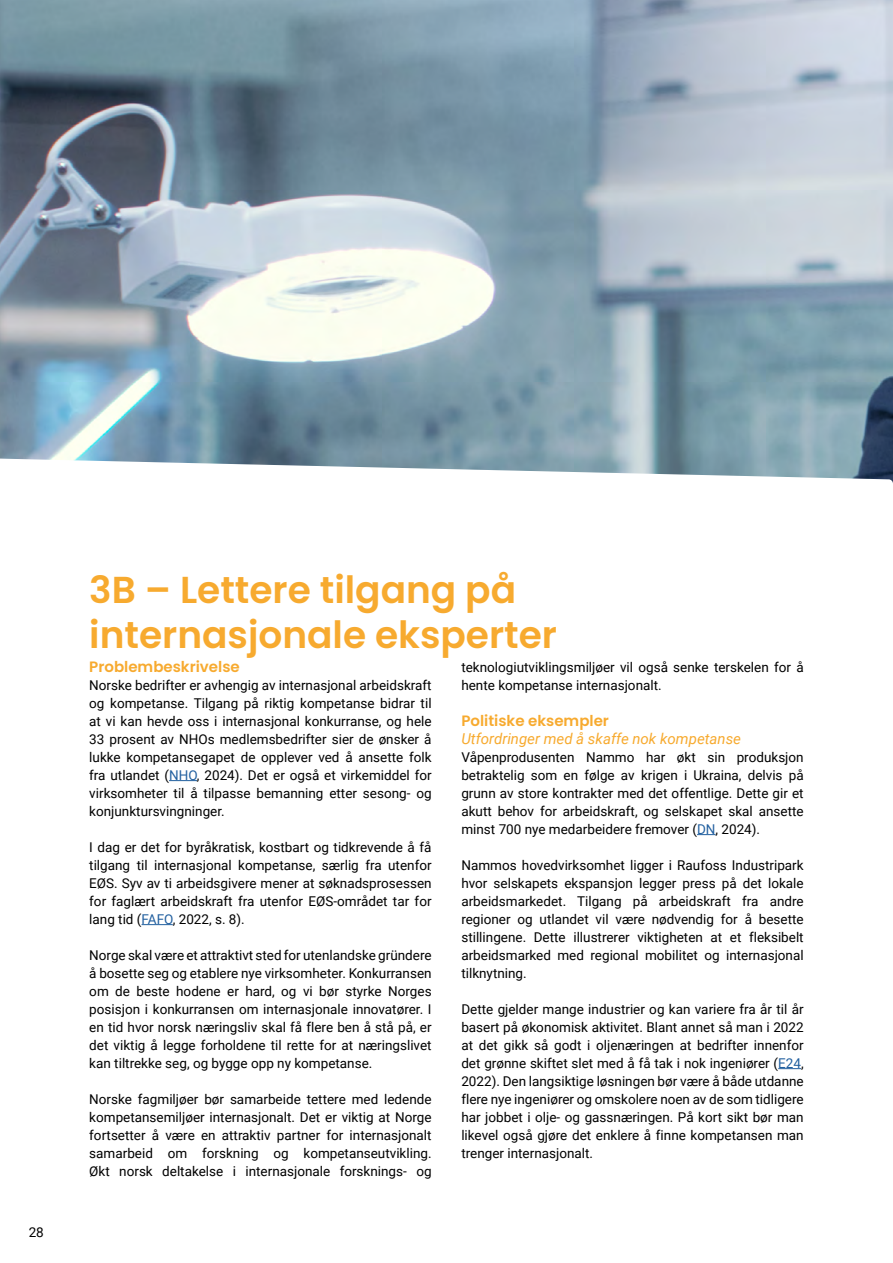
<style>
.page{position:relative;width:893px;height:1263px;background:#fff}
.page>*{position:absolute;margin:0;border:0;box-sizing:border-box;transform-origin:0 0}
.t1{font:600 37.5px/45px "Poppins";color:#f7aa2f}
.t2{font:600 15px "Poppins";color:#f7aa2f}
.t3{font:italic 15px "Roboto";color:#f7aa2f}
.t4{font:13.5px/18px "Roboto";color:#000;text-align:justify}
.s1{color:#215f9f}
</style>
<div class="page">
<img style="left:0;top:0;width:893px;height:458px">
<svg style="left:0;top:458px;width:893px;height:25px"></svg>
<svg style="left:169px;top:780px;width:28px;height:1px"></svg>
<hr style="left:142px;top:924px;width:31px;height:1px;background:#215f9f">
<svg style="left:697px;top:834px;width:18px;height:1px"></svg>
<svg style="left:778px;top:1068px;width:23px;height:1px"></svg>
<p class="t4" style="left:29px;top:1223px;width:17px">28</p>
<h1 class="t1" style="left:89px;top:567px;width:469px">3B – Lettere tilgang på internasjonale eksperter</h1>
<p class="t2" style="left:89px;top:658px;width:152px">Problembeskrivelse</p>
<p class="t4" style="left:89px;top:675px;width:344px">Norske bedrifter er avhengig av internasjonal arbeidskraft og kompetanse. Tilgang på riktig kompetanse bidrar til at vi kan hevde oss i internasjonal konkurranse, og hele 33 prosent av NHOs medlemsbedrifter sier de ønsker å lukke kompetansegapet de opplever ved å ansette folk fra utlandet (<span class="s1">NHO</span>, 2024). Det er også et virkemiddel for virksomheter til å tilpasse bemanning etter sesong- og konjunktursvingninger.</p>
<p class="t4" style="left:89px;top:837px;width:344px">I dag er det for byråkratisk, kostbart og tidkrevende å få tilgang til internasjonal kompetanse, særlig fra utenfor EØS. Syv av ti arbeidsgivere mener at søknadsprosessen for faglært arbeidskraft fra utenfor EØS-området tar for lang tid (<span class="s1">FAFO</span>, 2022, s. 8).</p>
<p class="t4" style="left:89px;top:945px;width:344px">Norge skal være et attraktivt sted for utenlandske gründere å bosette seg og etablere nye virksomheter. Konkurransen om de beste hodene er hard, og vi bør styrke Norges posisjon i konkurransen om internasjonale innovatører. I en tid hvor norsk næringsliv skal få flere ben å stå på, er det viktig å legge forholdene til rette for at næringslivet kan tiltrekke seg, og bygge opp ny kompetanse.</p>
<p class="t4" style="left:89px;top:1089px;width:344px">Norske fagmiljøer bør samarbeide tettere med ledende kompetansemiljøer internasjonalt. Det er viktig at Norge fortsetter å være en attraktiv partner for internasjonalt samarbeid om forskning og kompetanseutvikling.<br>Økt norsk deltakelse i internasjonale forsknings- og</p>
<p class="t4" style="left:461px;top:657px;width:344px">teknologiutviklingsmiljøer vil også senke terskelen for å hente kompetanse internasjonalt.</p>
<p class="t2" style="left:461px;top:712px;width:149px">Politiske eksempler</p>
<p class="t3" style="left:461px;top:728px;width:281px">Utfordringer med å skaffe nok kompetanse</p>
<p class="t4" style="left:461px;top:747px;width:344px">Våpenprodusenten Nammo har økt sin produksjon betraktelig som en følge av krigen i Ukraina, delvis på grunn av store kontrakter med det offentlige. Dette gir et akutt behov for arbeidskraft, og selskapet skal ansette minst 700 nye medarbeidere fremover (<span class="s1">DN</span>, 2024).</p>
<p class="t4" style="left:461px;top:855px;width:344px">Nammos hovedvirksomhet ligger i Raufoss Industripark hvor selskapets ekspansjon legger press på det lokale arbeidsmarkedet. Tilgang på arbeidskraft fra andre regioner og utlandet vil være nødvendig for å besette stillingene. Dette illustrerer viktigheten at et fleksibelt arbeidsmarked med regional mobilitet og internasjonal tilknytning.</p>
<p class="t4" style="left:461px;top:999px;width:344px">Dette gjelder mange industrier og kan variere fra år til år basert på økonomisk aktivitet. Blant annet så man i 2022 at det gikk så godt i oljenæringen at bedrifter innenfor det grønne skiftet slet med å få tak i nok ingeniører (<span class="s1">E24</span>, 2022). Den langsiktige løsningen bør være å både utdanne flere nye ingeniører og omskolere noen av de som tidligere har jobbet i olje- og gassnæringen. På kort sikt bør man likevel også gjøre det enklere å finne kompetansen man trenger internasjonalt.</p>
</div>
